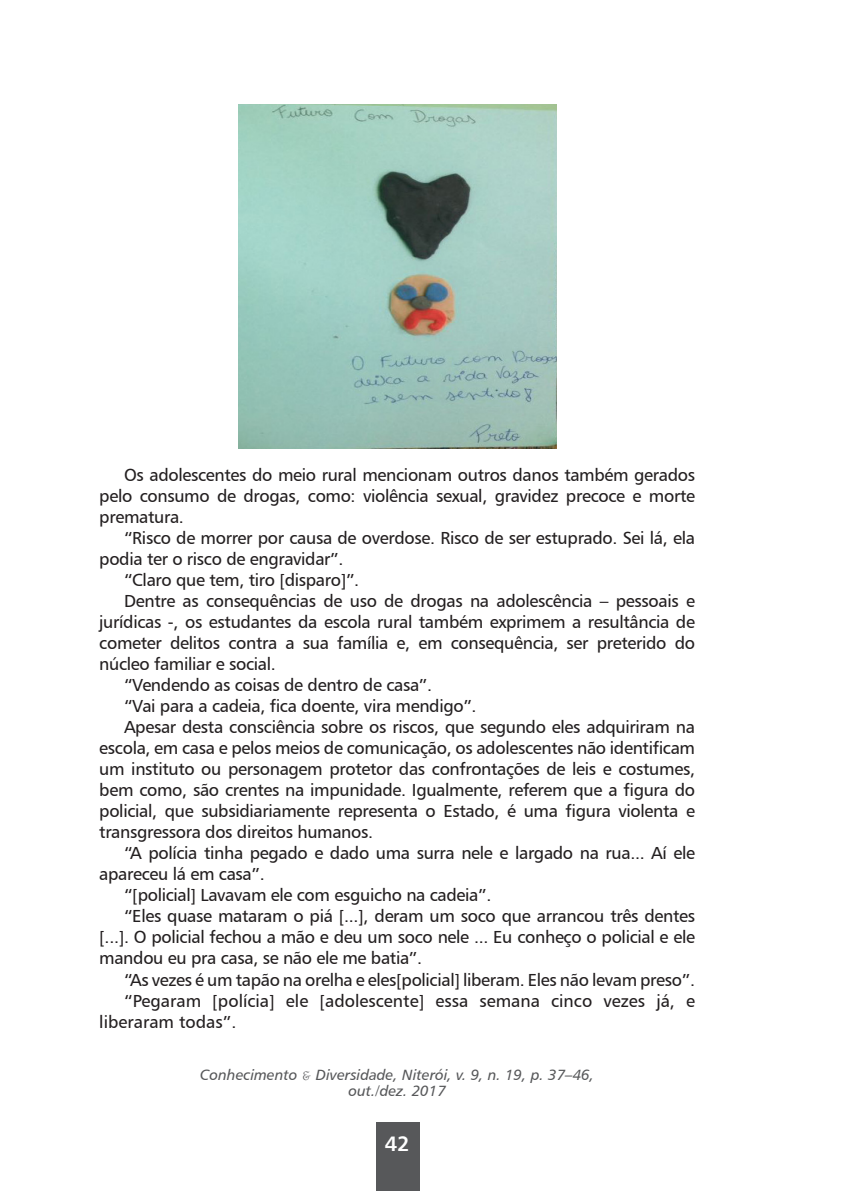
<style>
.page{position:relative;width:844px;height:1191px;background:#fff}
.page>*{position:absolute;margin:0;border:0;box-sizing:border-box;transform-origin:0 0}
.t1{font:21px "Humanist 777 BT Bold B";color:#fff}
.t2{font:17.5px/21px "Humanist 777 BT Roman B";letter-spacing:-.02em;color:#231f20;text-align:justify}
.t3{font:17.5px "Humanist 777 BT Roman B";color:#231f20}
.t4{font:14.88px/16.6px "Humanist 777 BT Italic B";color:#57585a;text-align:center}
.s1{font-family:"French Script"}
</style>
<div class="page">
<div style="left:376px;top:1122px;width:43px;height:69px;background:#57585a"></div>
<img style="left:238px;top:104px;width:318px;height:344px">
<p class="t2" style="left:99px;top:464px;width:597px;text-indent:25px">Os adolescentes do meio rural mencionam outros danos também gerados pelo consumo de drogas, como: violência sexual, gravidez precoce e morte prematura.</p>
<p class="t2" style="left:124px;top:527px;width:572px">“Risco de morrer por causa de overdose. Risco de ser estuprado. Sei lá, ela</p>
<p class="t2" style="left:99px;top:548px;width:246px">podia ter o risco de engravidar”.</p>
<p class="t2" style="left:124px;top:569px;width:237px">“Claro que tem, tiro [disparo]”.</p>
<p class="t2" style="left:124px;top:590px;width:572px">Dentre as consequências de uso de drogas na adolescência – pessoais e</p>
<p class="t2" style="left:99px;top:611px;width:597px">jurídicas -, os estudantes da escola rural também exprimem a resultância de</p>
<p class="t2" style="left:99px;top:632px;width:597px">cometer delitos contra a sua família e, em consequência, ser preterido do</p>
<p class="t2" style="left:99px;top:653px;width:178px">núcleo familiar e social.</p>
<p class="t2" style="left:124px;top:674px;width:309px">“Vendendo as coisas de dentro de casa”.</p>
<p class="t2" style="left:124px;top:695px;width:354px">“Vai para a cadeia, fica doente, vira mendigo”.</p>
<p class="t2" style="left:124px;top:716px;width:572px">Apesar desta consciência sobre os riscos, que segundo eles adquiriram na</p>
<p class="t2" style="left:99px;top:737px;width:597px">escola, em casa e pelos meios de comunicação, os adolescentes não identificam</p>
<p class="t2" style="left:99px;top:758px;width:597px">um instituto ou personagem protetor das confrontações de leis e costumes,</p>
<p class="t2" style="left:99px;top:779px;width:597px">bem como, são crentes na impunidade. Igualmente, referem que a figura do</p>
<p class="t2" style="left:99px;top:800px;width:597px">policial, que subsidiariamente representa o Estado, é uma figura violenta e</p>
<p class="t2" style="left:99px;top:821px;width:275px">transgressora dos direitos humanos.</p>
<p class="t2" style="left:124px;top:842px;width:572px">“A polícia tinha pegado e dado uma surra nele e largado na rua... Aí ele</p>
<p class="t2" style="left:99px;top:863px;width:167px">apareceu lá em casa”.</p>
<p class="t2" style="left:124px;top:884px;width:369px">“[policial] Lavavam ele com esguicho na cadeia”.</p>
<p class="t2" style="left:124px;top:905px;width:572px">“Eles quase mataram o piá [...], deram um soco que arrancou três dentes</p>
<p class="t2" style="left:99px;top:926px;width:597px">[...]. O policial fechou a mão e deu um soco nele ... Eu conheço o policial e ele</p>
<p class="t2" style="left:99px;top:947px;width:324px">mandou eu pra casa, se não ele me batia”.</p>
<p class="t2" style="left:124px;top:968px;width:572px">“As vezes é um tapão na orelha e eles[policial] liberam. Eles não levam preso”.</p>
<p class="t3" style="left:124px;top:989px;width:572px">“Pegaram [polícia] ele [adolescente] essa semana cinco vezes já, e</p>
<p class="t3" style="left:99px;top:1010px;width:139px">liberaram todas”.</p>
<p class="t4" style="left:200px;top:1065px;width:395px">Conhecimento <span class="s1">&amp;</span> Diversidade, Niterói, v. 9, n. 19, p. 37–46, out./dez. 2017</p>
<p class="t1" style="left:384px;top:1130px;width:26px">42</p>
</div>
